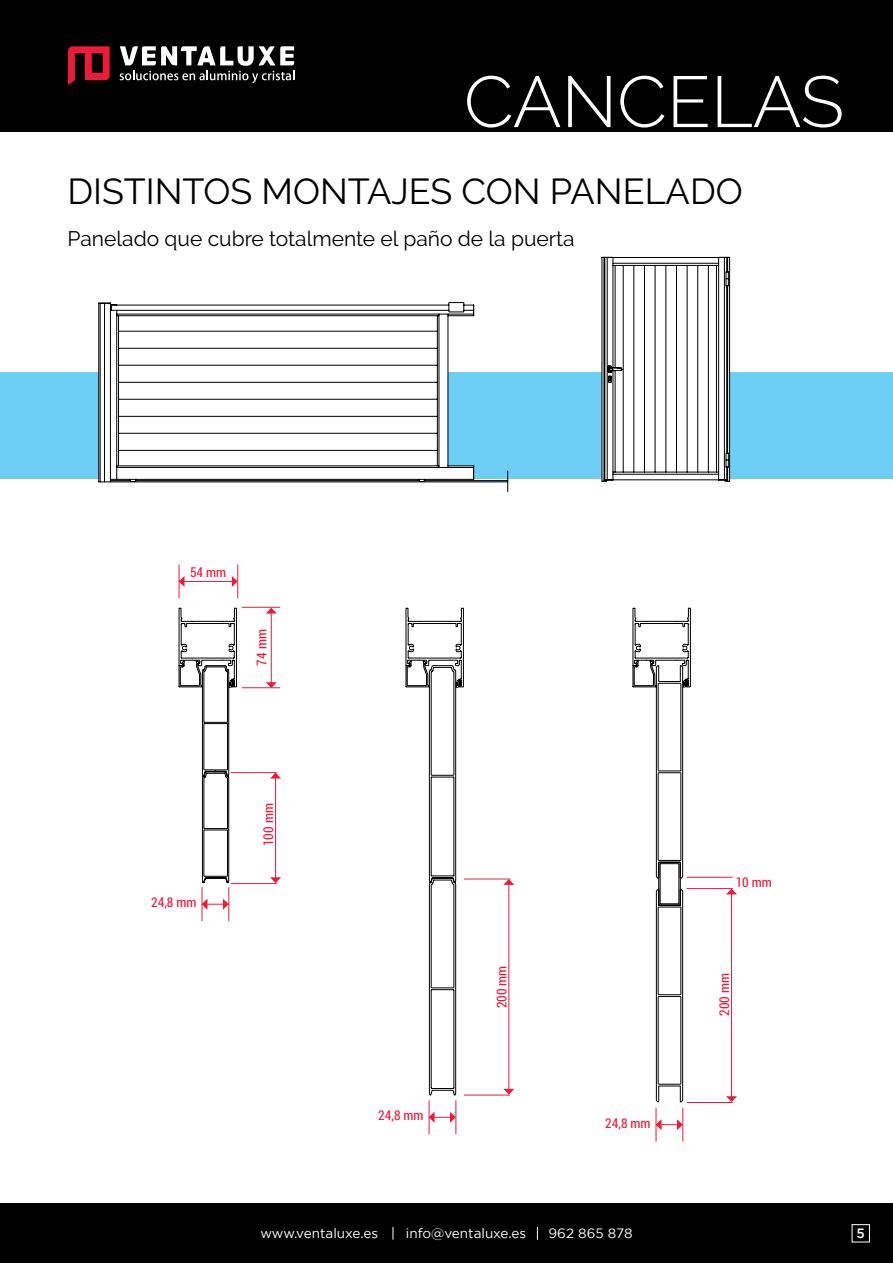
<style>
.page{position:relative;width:893px;height:1263px;background:#fff}
.page>*{position:absolute;margin:0;border:0;box-sizing:border-box;transform-origin:0 0}
.t1{font:300 72px "Raleway";color:#fff}
.t2{font:36px "Raleway";color:#000}
.t3{font:21px "Raleway";color:#000}
.t4{font:13.5px "Roboto Condensed";color:#ed1a38}
.t5{font:13.5px "Gotham";color:#fff}
.t6{font:500 13.5px "Gotham";color:#fff}
</style>
<div class="page">
<div style="left:0;top:372px;width:893px;height:107px;background:#6dcff6"></div>
<div style="left:0;top:0;width:893px;height:131px;background:#000"></div>
<div style="left:0;top:1204px;width:893px;height:59px;background:#000"></div>
<svg style="left:393px;top:1227px;width:1px;height:13px"></svg>
<svg style="left:537px;top:1227px;width:1px;height:13px"></svg>
<div style="left:852px;top:1224px;width:18px;height:18px;border:1px solid #fff"></div>
<svg style="left:68px;top:46px;width:42px;height:39px"></svg>
<svg style="left:120px;top:46px;width:174px;height:37px"></svg>
<hr style="left:179px;top:564px;width:1px;height:34px;background:#ed1a38">
<hr style="left:237px;top:564px;width:1px;height:34px;background:#ed1a38">
<hr style="left:184px;top:581px;width:49px;height:1px;background:#ed1a38">
<svg style="left:179px;top:576px;width:5px;height:11px"></svg>
<svg style="left:232px;top:576px;width:6px;height:11px"></svg>
<hr style="left:275px;top:778px;width:1px;height:100px;background:#ed1a38">
<svg style="left:270px;top:877px;width:11px;height:6px"></svg>
<svg style="left:270px;top:773px;width:11px;height:5px"></svg>
<hr style="left:508px;top:884px;width:1px;height:206px;background:#ed1a38">
<svg style="left:503px;top:1089px;width:11px;height:6px"></svg>
<svg style="left:503px;top:880px;width:11px;height:5px"></svg>
<hr style="left:731px;top:893px;width:1px;height:204px;background:#ed1a38">
<svg style="left:726px;top:1096px;width:11px;height:6px"></svg>
<svg style="left:726px;top:889px;width:11px;height:5px"></svg>
<hr style="left:271px;top:613px;width:1px;height:70px;background:#ed1a38">
<svg style="left:266px;top:682px;width:11px;height:5px"></svg>
<svg style="left:266px;top:608px;width:10px;height:5px"></svg>
<hr style="left:231px;top:772px;width:46px;height:1px;background:#ed1a38">
<hr style="left:464px;top:879px;width:46px;height:1px;background:#ed1a38">
<hr style="left:687px;top:888px;width:46px;height:1px;background:#ed1a38">
<hr style="left:687px;top:877px;width:46px;height:1px;background:#ed1a38">
<hr style="left:242px;top:607px;width:38px;height:1px;background:#ed1a38">
<hr style="left:231px;top:883px;width:46px;height:1px;background:#ed1a38">
<hr style="left:464px;top:1095px;width:46px;height:1px;background:#ed1a38">
<hr style="left:687px;top:1102px;width:46px;height:1px;background:#ed1a38">
<hr style="left:242px;top:687px;width:38px;height:1px;background:#ed1a38">
<svg style="left:178px;top:607px;width:59px;height:277px"></svg>
<svg style="left:405px;top:607px;width:59px;height:489px"></svg>
<svg style="left:632px;top:607px;width:59px;height:496px"></svg>
<svg style="left:98px;top:302px;width:410px;height:190px"></svg>
<svg style="left:601px;top:257px;width:129px;height:225px"></svg>
<hr style="left:202px;top:887px;width:1px;height:34px;background:#ed1a38">
<hr style="left:429px;top:1100px;width:1px;height:34px;background:#ed1a38">
<hr style="left:656px;top:1108px;width:1px;height:33px;background:#ed1a38">
<hr style="left:228px;top:887px;width:1px;height:34px;background:#ed1a38">
<hr style="left:455px;top:1100px;width:1px;height:34px;background:#ed1a38">
<hr style="left:682px;top:1108px;width:1px;height:33px;background:#ed1a38">
<svg style="left:202px;top:899px;width:27px;height:11px"></svg>
<svg style="left:429px;top:1112px;width:27px;height:11px"></svg>
<svg style="left:656px;top:1119px;width:27px;height:11px"></svg>
<h1 class="t1" style="left:464px;top:60px;width:382px">CANCELAS</h1>
<h2 class="t2" style="left:68px;top:170px;width:221px">DISTINTOS monta</h2>
<h2 class="t2" style="left:392px;top:170px;width:96px">jes con</h2>
<h2 class="t2" style="left:550px;top:170px;width:25px">panelado</h2>
<h3 class="t3" style="left:68px;top:226px;width:509px">Panelado que cubre totalmente el paño de la puerta</h3>
<p class="t4" style="left:190px;top:562px;width:38px">54 mm</p>
<p class="t4" style="left:252px;top:666px;width:38px;rotate:-90deg">74 mm</p>
<p class="t4" style="left:151px;top:893px;width:47px">24,8 mm</p>
<p class="t4" style="left:259px;top:846px;width:44px;rotate:-90deg">100 mm</p>
<p class="t4" style="left:378px;top:1106px;width:47px">24,8 mm</p>
<p class="t4" style="left:736px;top:873px;width:38px">10 mm</p>
<p class="t4" style="left:492px;top:1008px;width:44px;rotate:-90deg">200 mm</p>
<p class="t4" style="left:715px;top:1016px;width:44px;rotate:-90deg">200 mm</p>
<p class="t4" style="left:605px;top:1114px;width:47px">24,8 mm</p>
<p class="t5" style="left:260px;top:1226px;width:119px">www.ventaluxe.es</p>
<p class="t5" style="left:406px;top:1226px;width:122px">info@ventaluxe.es</p>
<p class="t5" style="left:549px;top:1226px;width:85px">962 865 878</p>
<p class="t6" style="left:856px;top:1225px;width:10px">5</p>
</div>
